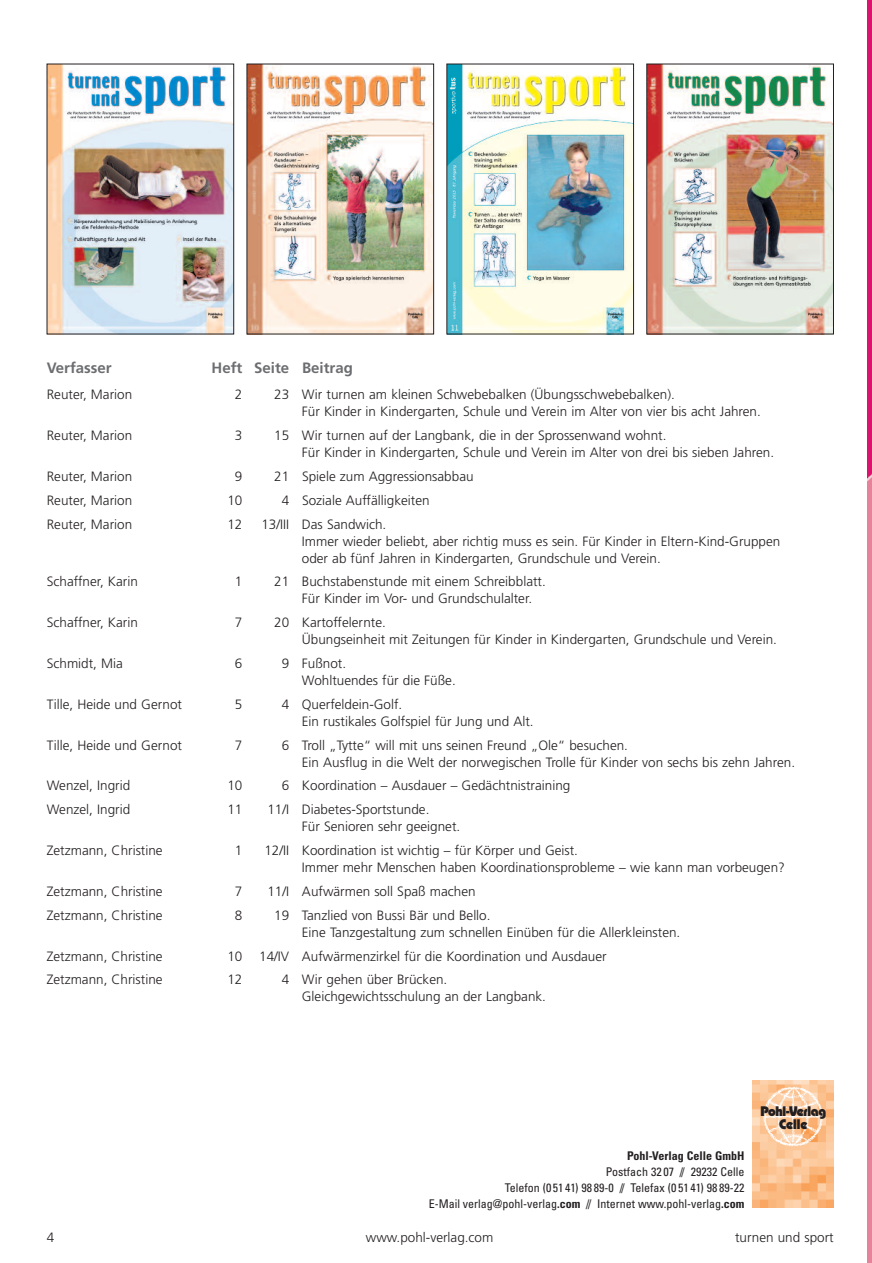
<style>
.page{position:relative;width:872px;height:1263px;background:#fff}
.page>*{position:absolute;margin:0;border:0;box-sizing:border-box;transform-origin:0 0}
.t1{font:700 15px "Frutiger";color:#6c6d70}
.t2{font:700 14.55px/13.6px "Pump EF";letter-spacing:-.02em;color:#231f20;text-align:center}
.t3{font:300 13.5px/17px "Frutiger";color:#231f20}
.t4{font:condensed 12px/15.8px "Univers";color:#231f20;text-align:right}
.t5{font:700 condensed 12px "Univers";color:#231f20}
.s1{font-weight:700}
</style>
<div class="page">
<img style="left:49px;top:66px;width:183px;height:266px">
<div style="left:47px;top:64px;width:187px;height:270px;border:1px solid #231f20"></div>
<img style="left:249px;top:66px;width:183px;height:266px">
<div style="left:247px;top:64px;width:187px;height:270px;border:1px solid #231f20"></div>
<img style="left:448px;top:66px;width:184px;height:266px">
<img style="left:648px;top:66px;width:183px;height:266px">
<img style="left:753px;top:1080px;width:80px;height:128px">
<img style="left:762px;top:1087px;width:61px;height:59px">
<img style="left:867px;top:0;width:5px;height:1263px">
<p class="t1" style="left:47px;top:361px;width:67px">Verfasser</p>
<p class="t1" style="left:212px;top:361px;width:143px">Heft Seite Beitrag</p>
<p class="t3" style="left:47px;top:387px;width:87px">Reuter, Marion</p>
<p class="t3" style="left:235px;top:387px;width:9px">2</p>
<p class="t3" style="left:302px;top:387px;width:460px;text-indent:-28px">23 Wir turnen am kleinen Schwebebalken (Übungsschwebebalken).<br>Für Kinder in Kindergarten, Schule und Verein im Alter von vier bis acht Jahren.</p>
<p class="t3" style="left:47px;top:428px;width:87px">Reuter, Marion</p>
<p class="t3" style="left:235px;top:428px;width:9px">3</p>
<p class="t3" style="left:302px;top:428px;width:474px;text-indent:-28px">15 Wir turnen auf der Langbank, die in der Sprossenwand wohnt.<br>Für Kinder in Kindergarten, Schule und Verein im Alter von drei bis sieben Jahren.</p>
<p class="t3" style="left:47px;top:469px;width:87px">Reuter, Marion</p>
<p class="t3" style="left:235px;top:469px;width:9px">9</p>
<p class="t3" style="left:274px;top:469px;width:201px">21 Spiele zum Aggressionsabbau</p>
<p class="t3" style="left:47px;top:493px;width:87px">Reuter, Marion</p>
<p class="t3" style="left:227px;top:493px;width:17px">10</p>
<p class="t3" style="left:282px;top:493px;width:149px">4 Soziale Auffälligkeiten</p>
<p class="t3" style="left:47px;top:516px;width:87px">Reuter, Marion</p>
<p class="t3" style="left:227px;top:516px;width:17px">12</p>
<p class="t3" style="left:302px;top:516px;width:480px;text-indent:-40px">13/III Das Sandwich.<br>Immer wieder beliebt, aber richtig muss es sein. Für Kinder in Eltern-Kind-Gruppen oder ab fünf Jahren in Kindergarten, Grundschule und Verein.</p>
<p class="t3" style="left:47px;top:574px;width:93px">Schaffner, Karin</p>
<p class="t3" style="left:235px;top:574px;width:9px">1</p>
<p class="t3" style="left:302px;top:574px;width:245px;text-indent:-28px">21 Buchstabenstunde mit einem Schreibblatt.<br>Für Kinder im Vor- und Grundschulalter.</p>
<p class="t3" style="left:47px;top:615px;width:93px">Schaffner, Karin</p>
<p class="t3" style="left:235px;top:615px;width:9px">7</p>
<p class="t3" style="left:302px;top:615px;width:476px;text-indent:-28px">20 Kartoffelernte.<br>Übungseinheit mit Zeitungen für Kinder in Kindergarten, Grundschule und Verein.</p>
<p class="t3" style="left:47px;top:656px;width:78px">Schmidt, Mia</p>
<p class="t3" style="left:235px;top:656px;width:9px">6</p>
<p class="t3" style="left:302px;top:656px;width:155px;text-indent:-20px">9 Fußnot.<br>Wohltuendes für die Füße.</p>
<p class="t3" style="left:47px;top:697px;width:137px">Tille, Heide und Gernot</p>
<p class="t3" style="left:235px;top:697px;width:9px">5</p>
<p class="t3" style="left:302px;top:697px;width:233px;text-indent:-20px">4 Querfeldein-Golf.<br>Ein rustikales Golfspiel für Jung und Alt.</p>
<p class="t3" style="left:47px;top:737px;width:137px">Tille, Heide und Gernot</p>
<p class="t3" style="left:235px;top:737px;width:9px">7</p>
<p class="t3" style="left:302px;top:737px;width:495px;text-indent:-20px">6 Troll „Tytte“ will mit uns seinen Freund „Ole“ besuchen.<br>Ein Ausflug in die Welt der norwegischen Trolle für Kinder von sechs bis zehn Jahren.</p>
<p class="t3" style="left:47px;top:778px;width:85px">Wenzel, Ingrid</p>
<p class="t3" style="left:227px;top:778px;width:17px">10</p>
<p class="t3" style="left:282px;top:778px;width:290px">6 Koordination – Ausdauer – Gedächtnistraining</p>
<p class="t3" style="left:47px;top:802px;width:85px">Wenzel, Ingrid</p>
<p class="t3" style="left:227px;top:802px;width:17px">11</p>
<p class="t3" style="left:302px;top:802px;width:160px;text-indent:-34px">11/I Diabetes-Sportstunde.<br>Für Senioren sehr geeignet.</p>
<p class="t3" style="left:47px;top:843px;width:117px">Zetzmann, Christine</p>
<p class="t3" style="left:235px;top:843px;width:9px">1</p>
<p class="t3" style="left:302px;top:843px;width:484px;text-indent:-37px">12/II Koordination ist wichtig – für Körper und Geist.<br>Immer mehr Menschen haben Koordinationsprobleme – wie kann man vorbeugen?</p>
<p class="t3" style="left:47px;top:884px;width:117px">Zetzmann, Christine</p>
<p class="t3" style="left:235px;top:884px;width:9px">7</p>
<p class="t3" style="left:267px;top:884px;width:210px">11/I Aufwärmen soll Spaß machen</p>
<p class="t3" style="left:47px;top:908px;width:117px">Zetzmann, Christine</p>
<p class="t3" style="left:235px;top:908px;width:9px">8</p>
<p class="t3" style="left:302px;top:908px;width:380px;text-indent:-28px">19 Tanzlied von Bussi Bär und Bello.<br>Eine Tanzgestaltung zum schnellen Einüben für die Allerkleinsten.</p>
<p class="t3" style="left:47px;top:948px;width:117px">Zetzmann, Christine</p>
<p class="t3" style="left:227px;top:948px;width:381px">10 14/IV Aufwärmenzirkel für die Koordination und Ausdauer</p>
<p class="t3" style="left:47px;top:972px;width:117px">Zetzmann, Christine</p>
<p class="t3" style="left:227px;top:972px;width:17px">12</p>
<p class="t3" style="left:302px;top:972px;width:246px;text-indent:-20px">4 Wir gehen über Brücken.<br>Gleichgewichtsschulung an der Langbank.</p>
<p class="t5" style="left:627px;top:1151px;width:119px">Pohl-Verlag Celle GmbH</p>
<p class="t4" style="left:429px;top:1165px;width:317px">Postfach 32 07 // 29232 Celle<br>Telefon (0 51 41) 98 89-0 // Telefax (0 51 41) 98 89-22<br>E-Mail verlag@pohl-verlag<span class="s1">.com</span> // Internet www.pohl-verlag<span class="s1">.com</span></p>
<p class="t2" style="left:760px;top:1105px;width:67px">Pohl-Verlag<br>Celle</p>
<p class="t3" style="left:47px;top:1229px;width:9px">4</p>
<p class="t3" style="left:366px;top:1229px;width:129px">www.pohl-verlag.com</p>
<p class="t3" style="left:735px;top:1229px;width:100px">turnen und sport</p>
</div>
